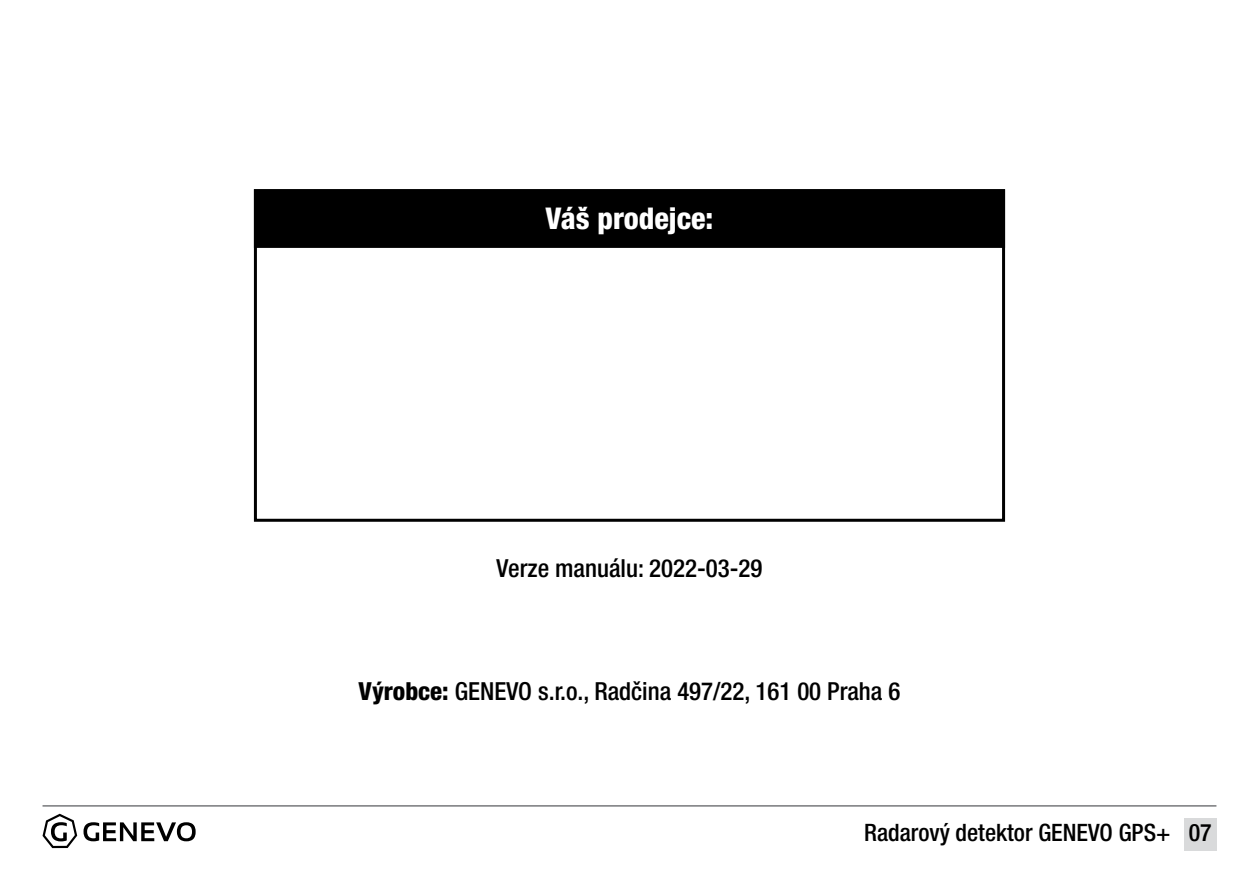
<style>
.page{position:relative;width:1259px;height:893px;background:#fff}
.page>*{position:absolute;margin:0;border:0;box-sizing:border-box;transform-origin:0 0}
.t1{font:800 condensed 30px "Helvetica Neue LT Pro";color:#fff}
.t2{font:500 condensed 24.9px "Helvetica Neue LT Pro";color:#000}
.t3{font:500 condensed 24px "Helvetica Neue LT Pro";color:#000}
.s1{font-weight:800}
</style>
<div class="page">
<hr style="left:43px;top:805px;width:1173px;height:2px;background:#87888a">
<svg style="left:43px;top:814px;width:153px;height:34px"></svg>
<div style="left:1184px;top:818px;width:32px;height:32px;background:#d9dadb"></div>
<div style="left:254px;top:189px;width:751px;height:333px;border:3px solid #000"></div>
<div style="left:255px;top:191px;width:748px;height:55px;background:#000"></div>
<div style="left:254px;top:189px;width:751px;height:59px;border:3px solid #000"></div>
<p class="t1" style="left:545px;top:200px;width:169px">Váš prodejce:</p>
<p class="t2" style="left:496px;top:554px;width:267px">Verze manuálu: 2022-03-29</p>
<p class="t2" style="left:359px;top:676px;width:543px"><span class="s1">Výrobce:</span> GENEVO s.r.o., Radčina 497/22, 161 00 Praha 6</p>
<p class="t3" style="left:864px;top:818px;width:349px">Radarový detektor GENEVO GPS+ 07</p>
</div>
